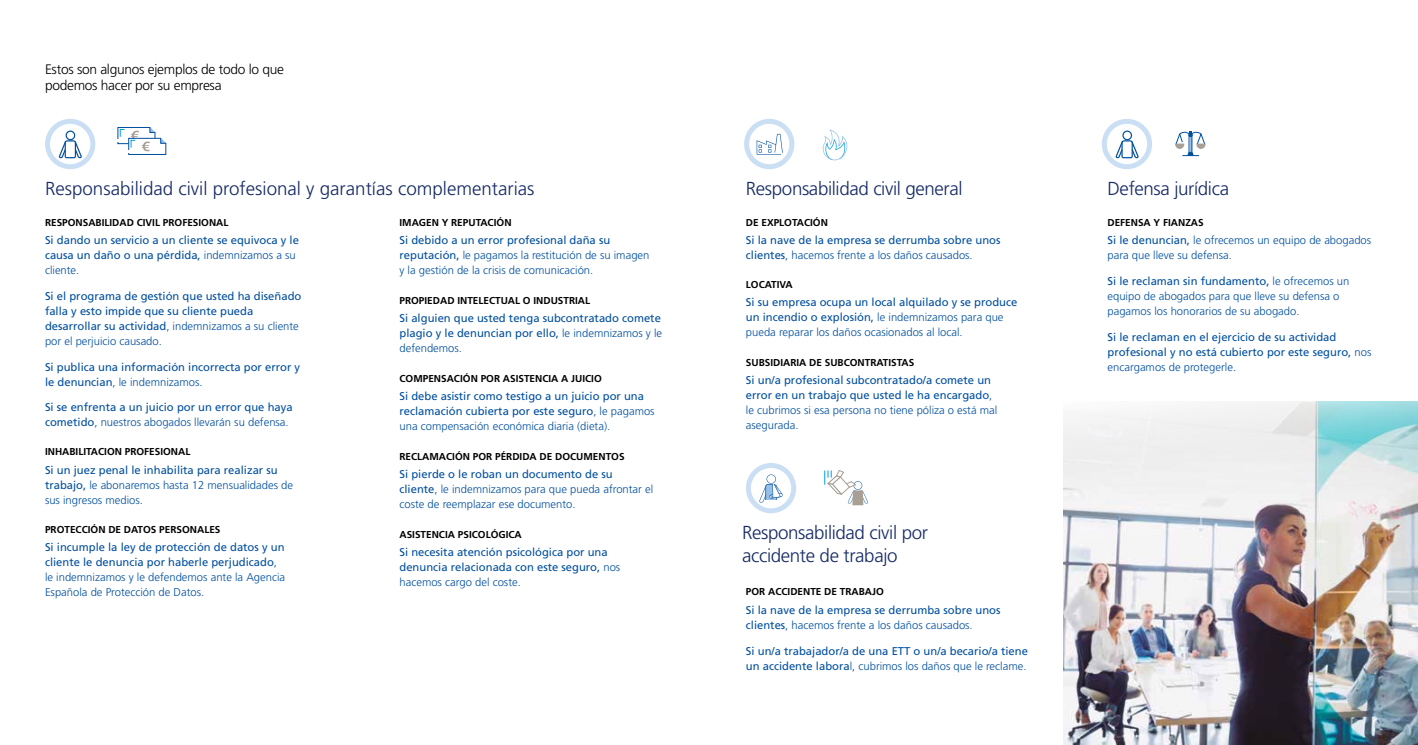
<style>
.page{position:relative;width:1418px;height:745px;background:#fff}
.page>*{position:absolute;margin:0;border:0;box-sizing:border-box;transform-origin:0 0}
.t1{font:300 18.75px/22.5px "Frutiger LT Std";letter-spacing:-.02em;color:#152964}
.t2{font:300 18.75px "Frutiger LT Std";color:#152964}
.t3{font:300 13.75px/16.2px "Frutiger LT Std";letter-spacing:-.02em;color:#000}
.t4{font:11.25px/15px "Frutiger LT Std";color:#004f9f}
.t5{font:300 11.25px/15px "Frutiger LT Std";color:#004f9f}
.t6{font:700 10px "Frutiger LT Std";color:#000}
.s1{font-weight:300}
.s2{font-weight:400}
</style>
<div class="page">
<div style="left:45px;top:119px;width:50px;height:50px;border:5px solid #96c0e8;border-radius:50%"></div>
<svg style="left:58px;top:130px;width:24px;height:28px"></svg>
<div style="left:1101px;top:119px;width:51px;height:50px;border:5px solid #96c0e8;border-radius:50%"></div>
<svg style="left:1115px;top:130px;width:23px;height:28px"></svg>
<svg style="left:117px;top:127px;width:50px;height:28px"></svg>
<div style="left:744px;top:119px;width:50px;height:50px;border:5px solid #96c0e8;border-radius:50%"></div>
<svg style="left:756px;top:134px;width:26px;height:20px"></svg>
<svg style="left:822px;top:129px;width:26px;height:32px"></svg>
<svg style="left:824px;top:470px;width:44px;height:35px"></svg>
<svg style="left:759px;top:474px;width:23px;height:29px"></svg>
<div style="left:746px;top:462px;width:50px;height:51px;border:5px solid #96c0e8;border-radius:50%"></div>
<svg style="left:1175px;top:131px;width:30px;height:25px"></svg>
<img style="left:1063px;top:401px;width:354px;height:343px">
<p class="t3" style="left:45px;top:61px;width:240px">Estos son algunos ejemplos de todo lo que podemos hacer por su empresa</p>
<h1 class="t2" style="left:45px;top:178px;width:491px">Responsabilidad civil profesional y garantías complementarias</h1>
<h1 class="t1" style="left:746px;top:177px;width:218px">Responsabilidad civil general</h1>
<h1 class="t1" style="left:1107px;top:177px;width:123px">Defensa jurídica</h1>
<p class="t6" style="left:45px;top:216px;width:185px">RESPONSABILIDAD CIVIL PROFESIONAL</p>
<p class="t4" style="left:45px;top:233px;width:255px">Si dando un servicio a un cliente se equivoca y le causa un daño o una pérdida, <span class="s1">indemnizamos a su cliente.</span></p>
<p class="t4" style="left:45px;top:288px;width:258px">Si el programa de gestión que usted ha diseñado falla y esto impide que su cliente pueda desarrollar su actividad<span class="s1">, indemnizamos a su cliente por el perjuicio causado.</span></p>
<p class="t4" style="left:45px;top:359px;width:257px">Si publica una información incorrecta por error y le denuncian<span class="s1">, le indemnizamos.</span></p>
<p class="t4" style="left:45px;top:399px;width:249px">Si se enfrenta a un juicio por un error que haya cometido<span class="s1">, nuestros abogados llevarán su defensa.</span></p>
<p class="t6" style="left:45px;top:445px;width:147px">INHABILITACION PROFESIONAL</p>
<p class="t5" style="left:45px;top:462px;width:249px"><span class="s2">Si un juez penal le inhabilita para realizar su trabajo,</span> le abonaremos hasta 12 mensualidades de sus ingresos medios.</p>
<p class="t6" style="left:45px;top:523px;width:177px">PROTECCIÓN DE DATOS PERSONALES</p>
<p class="t4" style="left:45px;top:539px;width:242px">Si incumple la ley de protección de datos y un cliente le denuncia por haberle perjudicado<span class="s1">, le indemnizamos y le defendemos ante la Agencia Española de Protección de Datos.</span></p>
<p class="t6" style="left:399px;top:216px;width:113px">IMAGEN Y REPUTACIÓN</p>
<p class="t5" style="left:399px;top:233px;width:251px"><span class="s2">Si debido a un error profesional daña su reputación,</span> le pagamos la restitución de su imagen y la gestión de la crisis de comunicación.</p>
<p class="t6" style="left:399px;top:294px;width:192px">PROPIEDAD INTELECTUAL O INDUSTRIAL</p>
<p class="t4" style="left:399px;top:311px;width:264px;text-align:justify">Si alguien que usted tenga subcontratado comete plagio y le denuncian por ello, <span class="s1">le indemnizamos y le defendemos.</span></p>
<p class="t6" style="left:399px;top:372px;width:204px">COMPENSACIÓN POR ASISTENCIA A JUICIO</p>
<p class="t4" style="left:399px;top:389px;width:257px">Si debe asistir como testigo a un juicio por una reclamación cubierta por este seguro<span class="s1">, le pagamos una compensación económica diaria (dieta).</span></p>
<p class="t6" style="left:399px;top:450px;width:227px">RECLAMACIÓN POR PÉRDIDA DE DOCUMENTOS</p>
<p class="t5" style="left:399px;top:467px;width:255px"><span class="s2">Si pierde o le roban un documento de su cliente</span>, le indemnizamos para que pueda afrontar el coste de reemplazar ese documento.</p>
<p class="t6" style="left:399px;top:528px;width:124px">ASISTENCIA PSICOLÓGICA</p>
<p class="t4" style="left:399px;top:544px;width:222px">Si necesita atención psicológica por una denuncia relacionada con este seguro, <span class="s1">nos hacemos cargo del coste.</span></p>
<p class="t6" style="left:746px;top:216px;width:83px">DE EXPLOTACIÓN</p>
<p class="t4" style="left:746px;top:233px;width:256px">Si la nave de la empresa se derrumba sobre unos clientes<span class="s1">, hacemos frente a los daños causados.</span></p>
<p class="t6" style="left:746px;top:278px;width:48px">LOCATIVA</p>
<p class="t4" style="left:746px;top:295px;width:273px">Si su empresa ocupa un local alquilado y se produce un incendio o explosión, <span class="s1">le indemnizamos para que pueda reparar los daños ocasionados al local.</span></p>
<p class="t6" style="left:746px;top:356px;width:170px">SUBSIDIARIA DE SUBCONTRATISTAS</p>
<p class="t4" style="left:746px;top:373px;width:253px">Si un/a profesional subcontratado/a comete un error en un trabajo que usted le ha encargado<span class="s1">, le cubrimos si esa persona no tiene póliza o está mal asegurada.</span></p>
<h1 class="t1" style="left:742px;top:521px;width:187px">Responsabilidad civil por accidente de trabajo</h1>
<p class="t6" style="left:746px;top:585px;width:139px">POR ACCIDENTE DE TRABAJO</p>
<p class="t4" style="left:746px;top:602px;width:256px">Si la nave de la empresa se derrumba sobre unos clientes<span class="s1">, hacemos frente a los daños causados.</span></p>
<p class="t4" style="left:746px;top:642px;width:283px">Si un/a trabajador/a de una ETT o un/a becario/a tiene un accidente labora<span class="s1">l, cubrimos los daños que le reclame.</span></p>
<p class="t6" style="left:1107px;top:216px;width:98px">DEFENSA Y FIANZAS</p>
<p class="t5" style="left:1107px;top:233px;width:265px"><span class="s2">Si le denuncian,</span> le ofrecemos un equipo de abogados para que lleve su defensa.</p>
<p class="t5" style="left:1107px;top:273px;width:243px"><span class="s2">Si le reclaman sin fundamento,</span> le ofrecemos un equipo de abogados para que lleve su defensa o pagamos los honorarios de su abogado.</p>
<p class="t4" style="left:1107px;top:329px;width:265px">Si le reclaman en el ejercicio de su actividad profesional y no está cubierto por este seguro, <span class="s1">nos encargamos de protegerle.</span></p>
</div>
